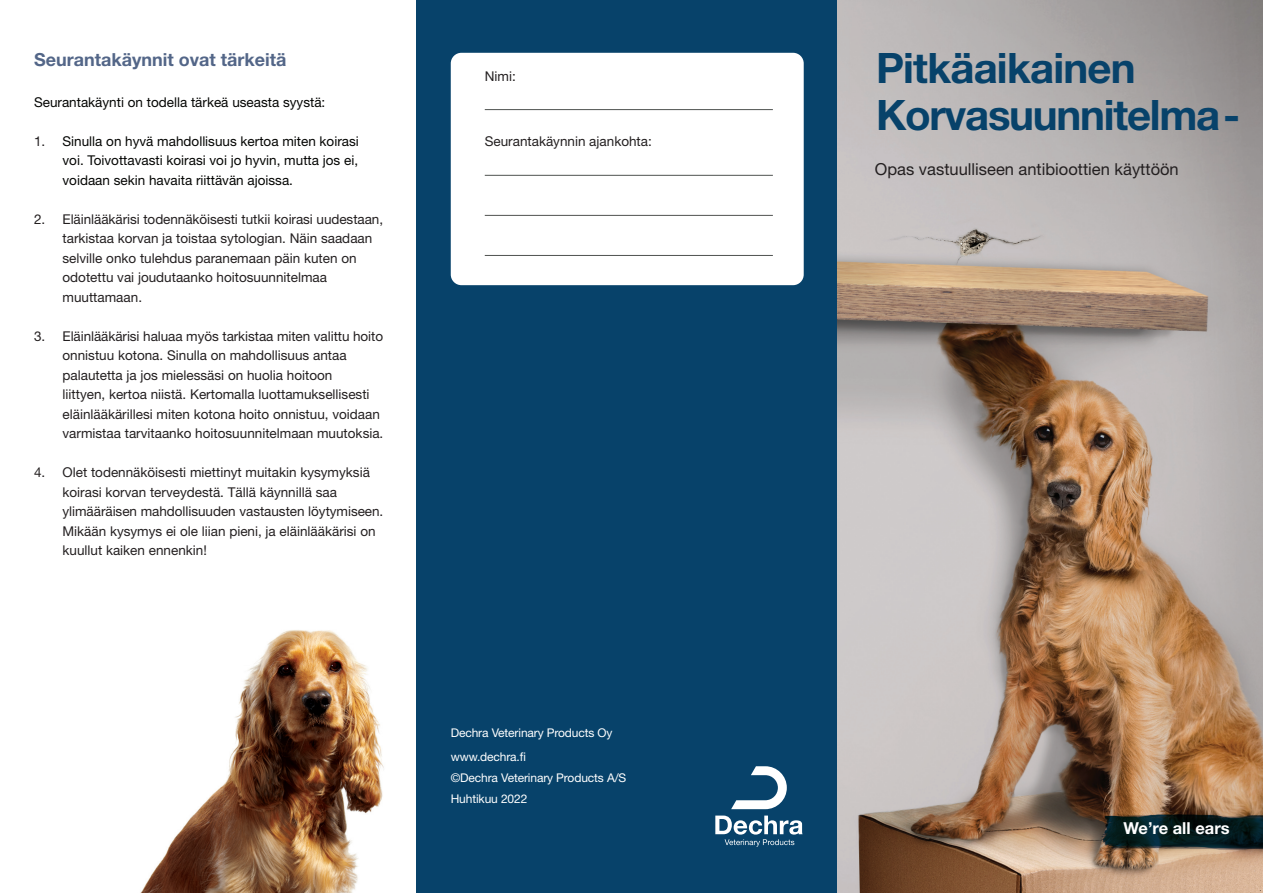
<style>
.page{position:relative;width:1263px;height:893px;background:#fff}
.page>*{position:absolute;margin:0;border:0;box-sizing:border-box;transform-origin:0 0}
.t1{font:700 42px "Helvetica Neue LT Std";letter-spacing:-.03em;color:#07426a}
.t2{font:700 18px "Helvetica Neue LT Std";color:#536688}
.t3{font:16.5px "Helvetica Neue";color:#231f20}
.t4{font:700 16.5px "Helvetica Neue LT Std";color:#fff}
.t5{font:13.5px/19.5px "Helvetica Neue";color:#231f20}
.t6{font:13.5px/19.5px "Helvetica Neue";color:#040503;text-align:justify}
.Body_White{font:12px "Helvetica Neue LT Std";letter-spacing:-.01em;color:#fff}
.s1{color:#231f20}
</style>
<div class="page">
<img style="left:140px;top:599px;width:277px;height:294px">
<div style="left:417px;top:0;width:421px;height:893px;background:#07426a"></div>
<img style="left:838px;top:0;width:425px;height:893px">
<img style="left:1094px;top:805px;width:169px;height:54px">
<svg style="left:731px;top:766px;width:56px;height:43px"></svg>
<svg style="left:715px;top:816px;width:87px;height:31px"></svg>
<div style="left:451px;top:53px;width:353px;height:232px;background:#fff;border-radius:11px"></div>
<hr style="left:485px;top:109px;width:288px;height:1px;background:#4f5250">
<hr style="left:485px;top:175px;width:288px;height:1px;background:#4f5250">
<hr style="left:485px;top:215px;width:288px;height:1px;background:#4f5250">
<hr style="left:485px;top:255px;width:288px;height:1px;background:#4f5250">
<p class="t2" style="left:34px;top:48px;width:254px">Seurantakäynnit ovat tärkeitä</p>
<p class="t6" style="left:34px;top:92px;width:293px">Seurantakäynti on todella tärkeä useasta syystä:</p>
<p class="t6" style="left:63px;top:131px;width:298px;text-indent:-28px"><span class="s1">1.</span> Sinulla on hyvä mahdollisuus kertoa miten koirasi voi. Toivottavasti koirasi voi jo hyvin, mutta jos ei, voidaan sekin havaita riittävän ajoissa.</p>
<p class="t5" style="left:63px;top:209px;width:322px;text-indent:-28px">2. Eläinlääkärisi todennäköisesti tutkii koirasi uudestaan, tarkistaa korvan ja toistaa sytologian. Näin saadaan selville onko tulehdus paranemaan päin kuten on odotettu vai joudutaanko hoitosuunnitelmaa muuttamaan.</p>
<p class="t5" style="left:63px;top:326px;width:322px;text-indent:-28px">3. Eläinlääkärisi haluaa myös tarkistaa miten valittu hoito onnistuu kotona. Sinulla on mahdollisuus antaa palautetta ja jos mielessäsi on huolia hoitoon<br>liittyen, kertoa niistä. Kertomalla luottamuksellisesti eläinlääkärillesi miten kotona hoito onnistuu, voidaan varmistaa tarvitaanko hoitosuunnitelmaan muutoksia.</p>
<p class="t5" style="left:63px;top:462px;width:322px;text-indent:-28px">4. Olet todennäköisesti miettinyt muitakin kysymyksiä koirasi korvan terveydestä. Tällä käynnillä saa ylimääräisen mahdollisuuden vastausten löytymiseen.<br>Mikään kysymys ei ole liian pieni, ja eläinlääkärisi on kuullut kaiken ennenkin!</p>
<p class="t5" style="left:485px;top:66px;width:33px">Nimi:</p>
<p class="t5" style="left:485px;top:131px;width:169px">Seurantakäynnin ajankohta:</p>
<p class="Body_White" style="left:451px;top:726px;width:163px">Dechra Veterinary Products Oy</p>
<p class="Body_White" style="left:451px;top:750px;width:77px">www.dechra.fi</p>
<p class="Body_White" style="left:451px;top:770px;width:177px">©Dechra Veterinary Products A/S</p>
<p class="Body_White" style="left:451px;top:792px;width:78px">Huhtikuu 2022</p>
<p class="t1" style="left:876px;top:42px;width:261px">Pitkäaikainen</p>
<p class="t1" style="left:876px;top:89px;width:366px">Korvasuunnitelma -</p>
<p class="t3" style="left:875px;top:159px;width:305px">Opas vastuulliseen antibioottien käyttöön</p>
<p class="t4" style="left:1123px;top:818px;width:107px">We’re all ears</p>
</div>
